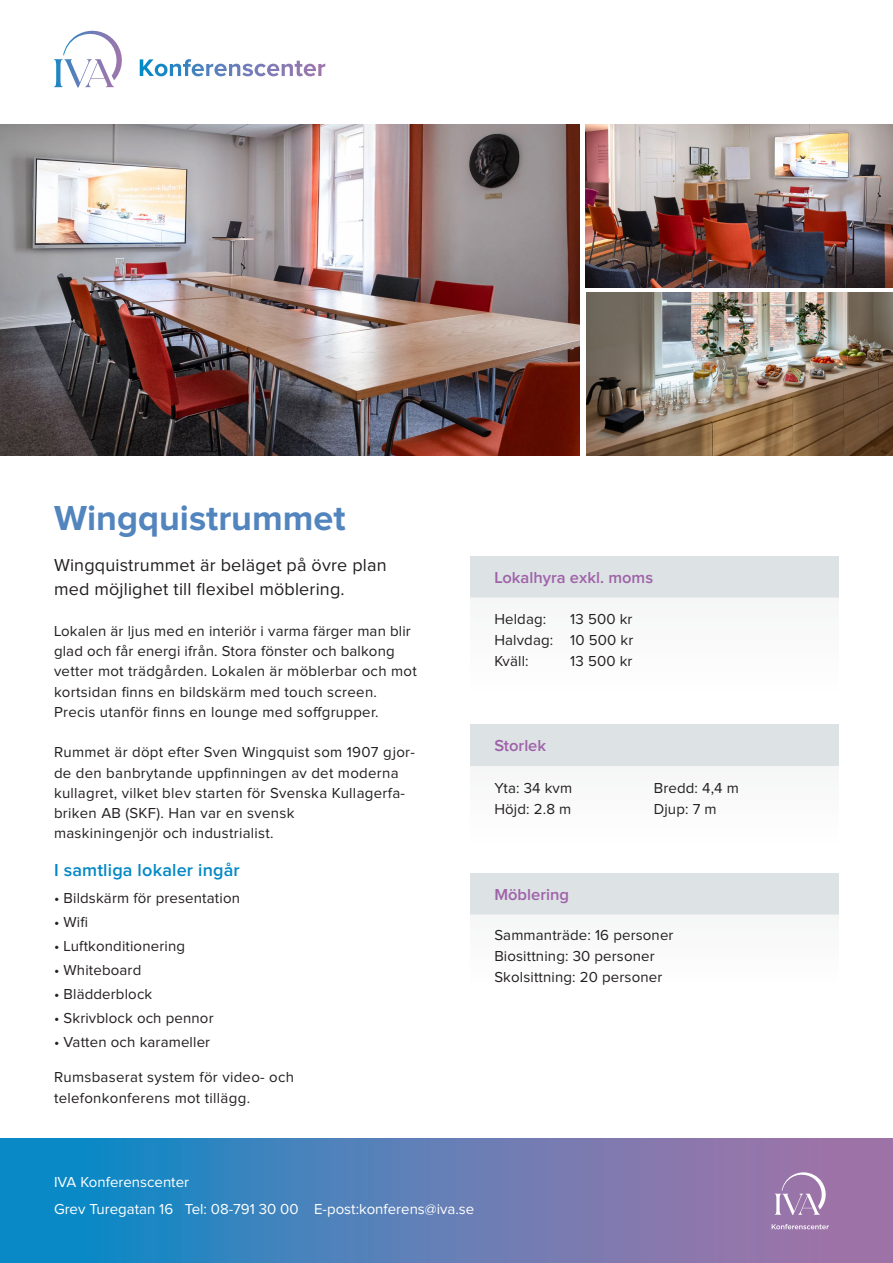
<style>
.page{position:relative;width:893px;height:1263px;background:#fff}
.page>*{position:absolute;margin:0;border:0;box-sizing:border-box;transform-origin:0 0}
.t1{font:700 36px "Proxima Nova";color:#5284be}
.t2{font:18px/24px "Proxima Nova";letter-spacing:.01em;color:#231f20}
.t3{font:600 18px "Proxima Nova";letter-spacing:.01em;color:#0388c5}
.t4{font:600 16.5px "Proxima Nova";color:#9e62a8}
.t5{font:15px/20.2px "Proxima Nova";letter-spacing:.02em;color:#231f20}
.t6{font:15px "Proxima Nova";color:#fff}
</style>
<div class="page">
<svg style="left:0;top:1139px;width:893px;height:124px;background:#5a7eb6"></svg>
<svg style="left:140px;top:59px;width:176px;height:17px"></svg>
<svg style="left:54px;top:30px;width:68px;height:57px"></svg>
<img style="left:0;top:124px;width:579px;height:332px">
<svg style="left:775px;top:1172px;width:53px;height:43px;background:#ad8fb9"></svg>
<svg style="left:772px;top:1224px;width:57px;height:5px"></svg>
<div style="left:471px;top:556px;width:368px;height:41px;background:#dde2e4"></div>
<div style="left:471px;top:873px;width:368px;height:41px;background:#dde2e4"></div>
<div style="left:471px;top:725px;width:368px;height:41px;background:#dde2e4"></div>
<div style="left:471px;top:597px;width:368px;height:98px;background:#fafafa"></div>
<div style="left:471px;top:914px;width:368px;height:71px;background:#fafafa"></div>
<div style="left:471px;top:766px;width:368px;height:78px;background:#fafafa"></div>
<img style="left:586px;top:124px;width:307px;height:163px">
<img style="left:586px;top:293px;width:307px;height:163px">
<p class="t1" style="left:54px;top:502px;width:293px">Wingquistrummet</p>
<p class="t2" style="left:54px;top:554px;width:334px">Wingquistrummet är beläget på övre plan med möjlighet till flexibel möblering.</p>
<p class="t5" style="left:54px;top:621px;width:364px">Lokalen är ljus med en interiör i varma färger man blir glad och får energi ifrån. Stora fönster och balkong vetter mot trädgården. Lokalen är möblerbar och mot kortsidan finns en bildskärm med touch screen.</p>
<p class="t5" style="left:54px;top:702px;width:326px">Precis utanför finns en lounge med soffgrupper.</p>
<p class="t5" style="left:54px;top:743px;width:362px">Rummet är döpt efter Sven Wingquist som 1907 gjor&shy;de den banbrytande uppfinningen av det moderna kullagret, vilket blev starten för Svenska Kullagerfa&shy;briken AB (SKF). Han var en svensk</p>
<p class="t5" style="left:54px;top:824px;width:221px">maskiningenjör och industrialist.</p>
<p class="t3" style="left:54px;top:862px;width:187px">I samtliga lokaler ingår</p>
<p class="t5" style="left:54px;top:889px;width:188px">• Bildskärm för presentation</p>
<p class="t5" style="left:54px;top:913px;width:36px">• Wifi</p>
<p class="t5" style="left:54px;top:937px;width:133px">• Luftkonditionering</p>
<p class="t5" style="left:54px;top:961px;width:89px">• Whiteboard</p>
<p class="t5" style="left:54px;top:985px;width:100px">• Blädderblock</p>
<p class="t5" style="left:54px;top:1009px;width:161px">• Skrivblock och pennor</p>
<p class="t5" style="left:54px;top:1033px;width:158px">• Vatten och karameller</p>
<p class="t5" style="left:54px;top:1067px;width:242px">Rumsbaserat system för video- och</p>
<p class="t5" style="left:54px;top:1088px;width:198px">telefonkonferens mot tillägg.</p>
<p class="t4" style="left:494px;top:570px;width:160px">Lokalhyra exkl. moms</p>
<p class="t5" style="left:494px;top:609px;width:53px">Heldag:</p>
<p class="t5" style="left:494px;top:630px;width:60px">Halvdag:</p>
<p class="t5" style="left:494px;top:651px;width:36px">Kväll:</p>
<p class="t5" style="left:570px;top:609px;width:64px">13 500 kr</p>
<p class="t5" style="left:570px;top:630px;width:65px">10 500 kr</p>
<p class="t5" style="left:570px;top:651px;width:64px">13 500 kr</p>
<p class="t4" style="left:494px;top:738px;width:53px">Storlek</p>
<p class="t5" style="left:494px;top:779px;width:79px">Yta: 34 kvm</p>
<p class="t5" style="left:494px;top:800px;width:79px">Höjd: 2.8 m</p>
<p class="t4" style="left:494px;top:887px;width:76px">Möblering</p>
<p class="t5" style="left:654px;top:779px;width:87px">Bredd: 4,4 m</p>
<p class="t5" style="left:654px;top:800px;width:64px">Djup: 7 m</p>
<p class="t5" style="left:494px;top:926px;width:181px">Sammanträde: 16 personer</p>
<p class="t5" style="left:494px;top:947px;width:162px">Biosittning: 30 personer</p>
<p class="t5" style="left:494px;top:968px;width:170px">Skolsittning: 20 personer</p>
<p class="t6" style="left:54px;top:1175px;width:137px">IVA Konferenscenter</p>
<p class="t6" style="left:54px;top:1202px;width:422px">Grev Turegatan 16 Tel: 08-791 30 00 E-post:konferens@iva.se</p>
</div>
